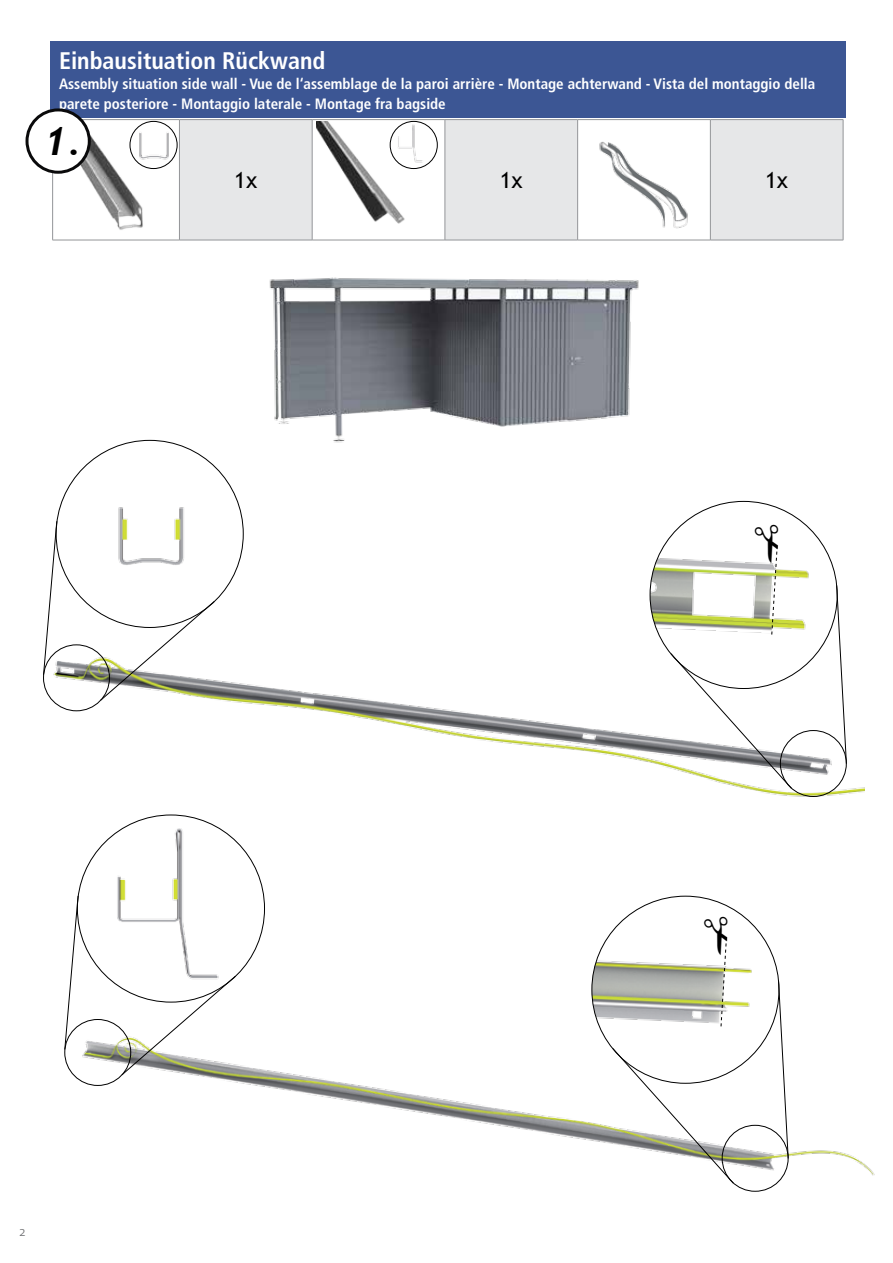
<style>
.page{position:relative;width:893px;height:1263px;background:#fff}
.page>*{position:absolute;margin:0;border:0;box-sizing:border-box;transform-origin:0 0}
.t1{font:italic 700 39px "Trebuchet";color:#000}
.t2{font:700 condensed 24px "Frutiger LT Std";color:#fff}
.t3{font:22.5px "Trebuchet MS";color:#000}
.t4{font:700 condensed 15px/20px "Frutiger LT Std";color:#fff}
.t5{font:300 13.5px "The Sans";color:#6d6e71}
</style>
<div class="page">
<img style="left:43px;top:546px;width:821px;height:321px">
<img style="left:64px;top:918px;width:811px;height:274px">
<img style="left:650px;top:501px;width:187px;height:187px;border-radius:94px">
<img style="left:592px;top:896px;width:187px;height:155px">
<img style="left:77px;top:815px;width:188px;height:187px;border-radius:94px">
<img style="left:56px;top:440px;width:187px;height:187px;border-radius:94px">
<div style="left:180px;top:120px;width:663px;height:120px;background:#e6e7e8"></div>
<svg style="left:313px;top:120px;width:268px;height:120px;background:#e7e8e9"></svg>
<hr style="left:52px;top:119px;width:127px;height:1px;background:#939598">
<hr style="left:52px;top:120px;width:1px;height:120px;background:#939598">
<hr style="left:179px;top:119px;width:133px;height:1px;background:#939598">
<hr style="left:179px;top:120px;width:1px;height:120px;background:#939598">
<hr style="left:312px;top:119px;width:133px;height:1px;background:#939598">
<hr style="left:312px;top:120px;width:1px;height:120px;background:#939598">
<hr style="left:445px;top:119px;width:133px;height:1px;background:#939598">
<hr style="left:445px;top:120px;width:1px;height:120px;background:#939598">
<hr style="left:578px;top:119px;width:132px;height:1px;background:#939598">
<hr style="left:577px;top:120px;width:1px;height:120px;background:#939598">
<hr style="left:710px;top:119px;width:133px;height:1px;background:#939598">
<hr style="left:843px;top:120px;width:1px;height:120px;background:#939598">
<hr style="left:52px;top:240px;width:127px;height:1px;background:#939598">
<hr style="left:179px;top:240px;width:133px;height:1px;background:#939598">
<hr style="left:312px;top:240px;width:133px;height:1px;background:#939598">
<hr style="left:445px;top:240px;width:133px;height:1px;background:#939598">
<hr style="left:578px;top:240px;width:132px;height:1px;background:#939598">
<hr style="left:710px;top:240px;width:133px;height:1px;background:#939598">
<svg style="left:836px;top:585px;width:11px;height:179px"></svg>
<svg style="left:778px;top:980px;width:11px;height:179px"></svg>
<svg style="left:670px;top:653px;width:122px;height:136px"></svg>
<svg style="left:612px;top:1048px;width:122px;height:136px"></svg>
<svg style="left:121px;top:975px;width:115px;height:100px"></svg>
<svg style="left:100px;top:601px;width:115px;height:100px"></svg>
<svg style="left:64px;top:895px;width:14px;height:155px"></svg>
<svg style="left:43px;top:521px;width:14px;height:154px"></svg>
<img style="left:48px;top:118px;width:129px;height:119px">
<img style="left:317px;top:121px;width:131px;height:116px">
<img style="left:581px;top:119px;width:139px;height:122px">
<div style="left:50px;top:42px;width:795px;height:76px;background:#3c5694"></div>
<img style="left:269px;top:277px;width:370px;height:166px">
<div style="left:27px;top:110px;width:62px;height:62px;background:#fff;border-radius:50%"></div>
<div style="left:26px;top:108px;width:65px;height:66px;border:3px solid #0a0a0b;border-radius:50%"></div>
<svg style="left:390px;top:121px;width:47px;height:48px"></svg>
<div style="left:390px;top:121px;width:48px;height:48px;border:1px solid #000;border-radius:50%"></div>
<svg style="left:130px;top:121px;width:47px;height:48px"></svg>
<div style="left:130px;top:121px;width:47px;height:48px;border:1px solid #000;border-radius:50%"></div>
<img style="left:390px;top:124px;width:42px;height:42px">
<img style="left:136px;top:124px;width:35px;height:42px">
<svg style="left:755px;top:524px;width:25px;height:111px"></svg>
<svg style="left:704px;top:916px;width:26px;height:111px"></svg>
<h2 class="t2" style="left:59px;top:46px;width:268px">Einbausituation Rückwand</h2>
<p class="t4" style="left:59px;top:74px;width:758px">Assembly situation side wall - Vue de l‘assemblage de la paroi arrière - Montage achterwand - Vista del montaggio della parete posteriore - Montaggio laterale - Montage fra bagside</p>
<h1 class="t1" style="left:44px;top:116px;width:39px">1.</h1>
<h3 class="t3" style="left:234px;top:166px;width:25px">1x</h3>
<h3 class="t3" style="left:500px;top:166px;width:25px">1x</h3>
<h3 class="t3" style="left:765px;top:166px;width:25px">1x</h3>
<p class="t5" style="left:19px;top:1220px;width:8px">2</p>
</div>
